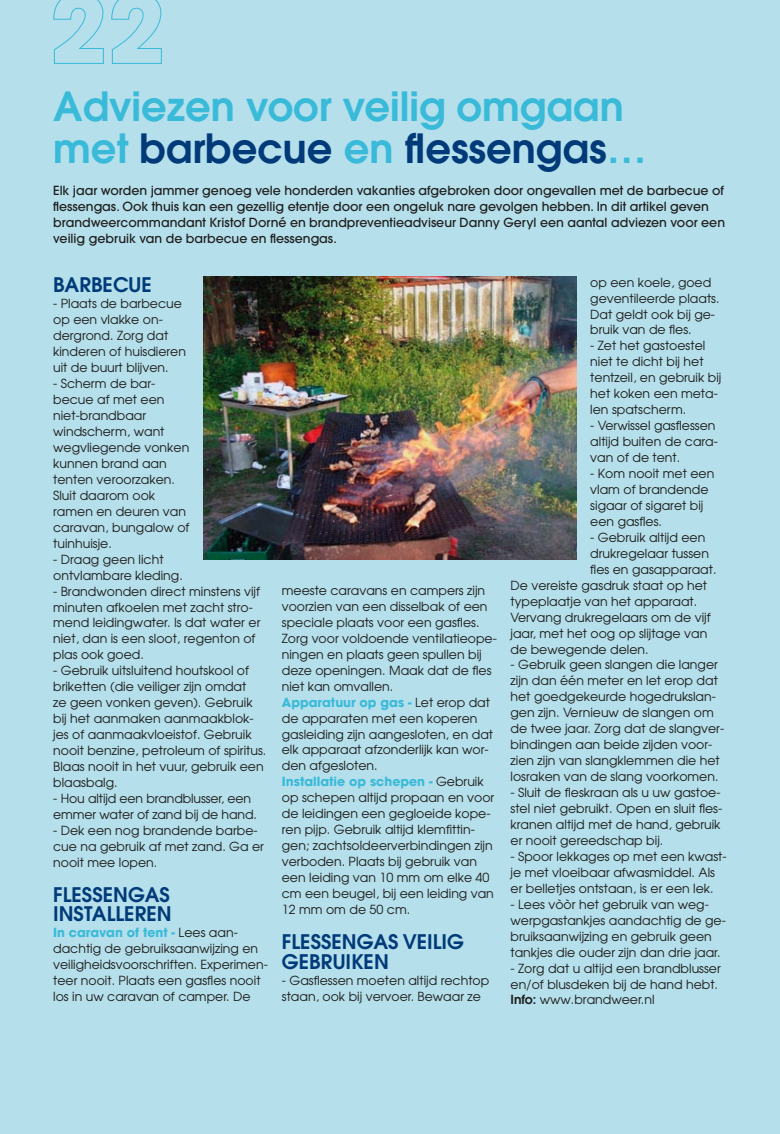
<style>
.page{position:relative;width:780px;height:1134px;background:#b5dfeb}
.page>*{position:absolute;margin:0;border:0;box-sizing:border-box;transform-origin:0 0}
.t1{font:600 40px/42.5px "Avant Garde";color:#3abad9}
.t2{font:600 20px/19.5px "Avant Garde";color:#003a78}
.t3{font:12.5px/16px "Avant Garde";color:#1d1d1b}
.t4{font:500 12.5px/16px "Avant Garde";color:#1d1d1b}
.s1{color:#003a78}
.s2{font-weight:700;color:#3abad9}
.s3{font-weight:600}
</style>
<div class="page">
<img style="left:204px;top:276px;width:372px;height:284px">
<svg style="left:53px;top:0;width:51px;height:64px"></svg>
<svg style="left:111px;top:0;width:51px;height:64px"></svg>
<h1 class="t1" style="left:53px;top:84px;width:595px">Adviezen voor veilig omgaan met <span class="s1">barbecue</span> en <span class="s1">flessengas</span>…</h1>
<p class="t4" style="left:53px;top:183px;width:673px">Elk jaar worden jammer genoeg vele honderden vakanties afgebroken door ongevallen met de barbecue of flessengas. Ook thuis kan een gezellig etentje door een ongeluk nare gevolgen hebben. In dit artikel geven brandweercommandant Kristof Dorné en brandpreventieadviseur Danny Geryl een aantal adviezen voor een veilig gebruik van de barbecue en flessengas.</p>
<h2 class="t2" style="left:53px;top:275px;width:100px">BARBECUE</h2>
<p class="t3" style="left:53px;top:296px;width:134px">- Plaats de barbecue op een vlakke on&shy;dergrond. Zorg dat kinderen of huisdieren uit de buurt blijven.</p>
<p class="t3" style="left:53px;top:375px;width:138px">- Scherm de bar&shy;becue af met een niet-brandbaar windscherm, want wegvliegende vonken kunnen brand aan tenten veroorzaken.<br>Sluit daarom ook ramen en deuren van caravan, bungalow of tuinhuisje.</p>
<p class="t3" style="left:53px;top:551px;width:131px">- Draag geen licht ontvlambare kleding.</p>
<p class="t3" style="left:53px;top:583px;width:209px">- Brandwonden direct minstens vijf minuten afkoelen met zacht stro&shy;mend leidingwater. Is dat water er niet, dan is een sloot, regenton of plas ook goed.</p>
<p class="t3" style="left:53px;top:662px;width:215px">- Gebruik uitsluitend houtskool of briketten (die veiliger zijn omdat<br>ze geen vonken geven). Gebruik bij het aanmaken aanmaakblok&shy;jes of aanmaakvloeistof. Gebruik nooit benzine, petroleum of spiritus.<br>Blaas nooit in het vuur, gebruik een blaasbalg.</p>
<p class="t3" style="left:53px;top:790px;width:205px">- Hou altijd een brandblusser, een emmer water of zand bij de hand.</p>
<p class="t3" style="left:53px;top:822px;width:212px">- Dek een nog brandende barbe&shy;cue na gebruik af met zand. Ga er nooit mee lopen.</p>
<h2 class="t2" style="left:53px;top:884px;width:120px">FLESSENGAS<br>INSTALLEREN</h2>
<p class="t3" style="left:53px;top:925px;width:216px"><span class="s2">In caravan of tent -</span> Lees aan&shy;dachtig de gebruiksaanwijzing en veiligheidsvoorschriften. Experimen&shy;teer nooit. Plaats een gasfles nooit los in uw caravan of camper. De</p>
<p class="t3" style="left:590px;top:274px;width:131px">op een koele, goed geventileerde plaats.<br>Dat geldt ook bij ge&shy;bruik van de fles.</p>
<p class="t3" style="left:590px;top:338px;width:133px">- Zet het gastoestel niet te dicht bij het tentzeil, en gebruik bij het koken een meta&shy;len spatscherm.</p>
<p class="t3" style="left:590px;top:417px;width:129px">- Verwissel gasflessen altijd buiten de cara&shy;van of de tent.</p>
<p class="t3" style="left:590px;top:465px;width:125px">- Kom nooit met een vlam of brandende sigaar of sigaret bij een gasfles.</p>
<p class="t3" style="left:590px;top:529px;width:116px">- Gebruik altijd een</p>
<p class="t3" style="left:590px;top:545px;width:120px">drukregelaar tussen</p>
<p class="t3" style="left:590px;top:561px;width:128px">fles en gasapparaat.</p>
<p class="t3" style="left:510px;top:577px;width:198px">De vereiste gasdruk staat op het</p>
<p class="t3" style="left:510px;top:593px;width:188px">typeplaatje van het apparaat.</p>
<p class="t3" style="left:510px;top:609px;width:201px">Vervang drukregelaars om de vijf</p>
<p class="t3" style="left:510px;top:625px;width:198px">jaar, met het oog op slijtage van</p>
<p class="t3" style="left:510px;top:641px;width:140px">de bewegende delen.</p>
<p class="t3" style="left:510px;top:657px;width:215px">- Gebruik geen slangen die langer zijn dan één meter en let erop dat het goedgekeurde hogedrukslan&shy;gen zijn. Vernieuw de slangen om de twee jaar. Zorg dat de slangver&shy;bindingen aan beide zijden voor&shy;zien zijn van slangklemmen die het losraken van de slang voorkomen.</p>
<p class="t3" style="left:510px;top:784px;width:213px">- Sluit de fleskraan als u uw gastoe&shy;stel niet gebruikt. Open en sluit fles&shy;kranen altijd met de hand, gebruik er nooit gereedschap bij.</p>
<p class="t3" style="left:510px;top:848px;width:218px">- Spoor lekkages op met een kwast&shy;je met vloeibaar afwasmiddel. Als er belletjes ontstaan, is er een lek.</p>
<p class="t3" style="left:510px;top:896px;width:217px">- Lees vòòr het gebruik van weg&shy;werpgastankjes aandachtig de ge&shy;bruiksaanwijzing en gebruik geen tankjes die ouder zijn dan drie jaar.</p>
<p class="t3" style="left:510px;top:960px;width:212px">- Zorg dat u altijd een brandblusser en/of blusdeken bij de hand hebt.<br><span class="s3">Info:</span> www.brandweer.nl</p>
<p class="t3" style="left:282px;top:582px;width:216px">meeste caravans en campers zijn voorzien van een disselbak of een speciale plaats voor een gasfles.<br>Zorg voor voldoende ventilatieope&shy;ningen en plaats geen spullen bij deze openingen. Maak dat de fles niet kan omvallen.<br><span class="s2">Apparatuur op gas -</span> Let erop dat de apparaten met een koperen gasleiding zijn aangesloten, en dat elk apparaat afzonderlijk kan wor&shy;den afgesloten.<br><span class="s2">Installatie op schepen -</span> Gebruik op schepen altijd propaan en voor de leidingen een gegloeide kope&shy;ren pijp. Gebruik altijd klemfittin&shy;gen; zachtsoldeerverbindingen zijn verboden. Plaats bij gebruik van een leiding van 10 mm om elke 40 cm een beugel, bij een leiding van<br>12 mm om de 50 cm.</p>
<h2 class="t2" style="left:282px;top:932px;width:183px">FLESSENGAS VEILIG<br>GEBRUIKEN</h2>
<p class="t3" style="left:282px;top:972px;width:209px">- Gasflessen moeten altijd rechtop staan, ook bij vervoer. Bewaar ze</p>
</div>
